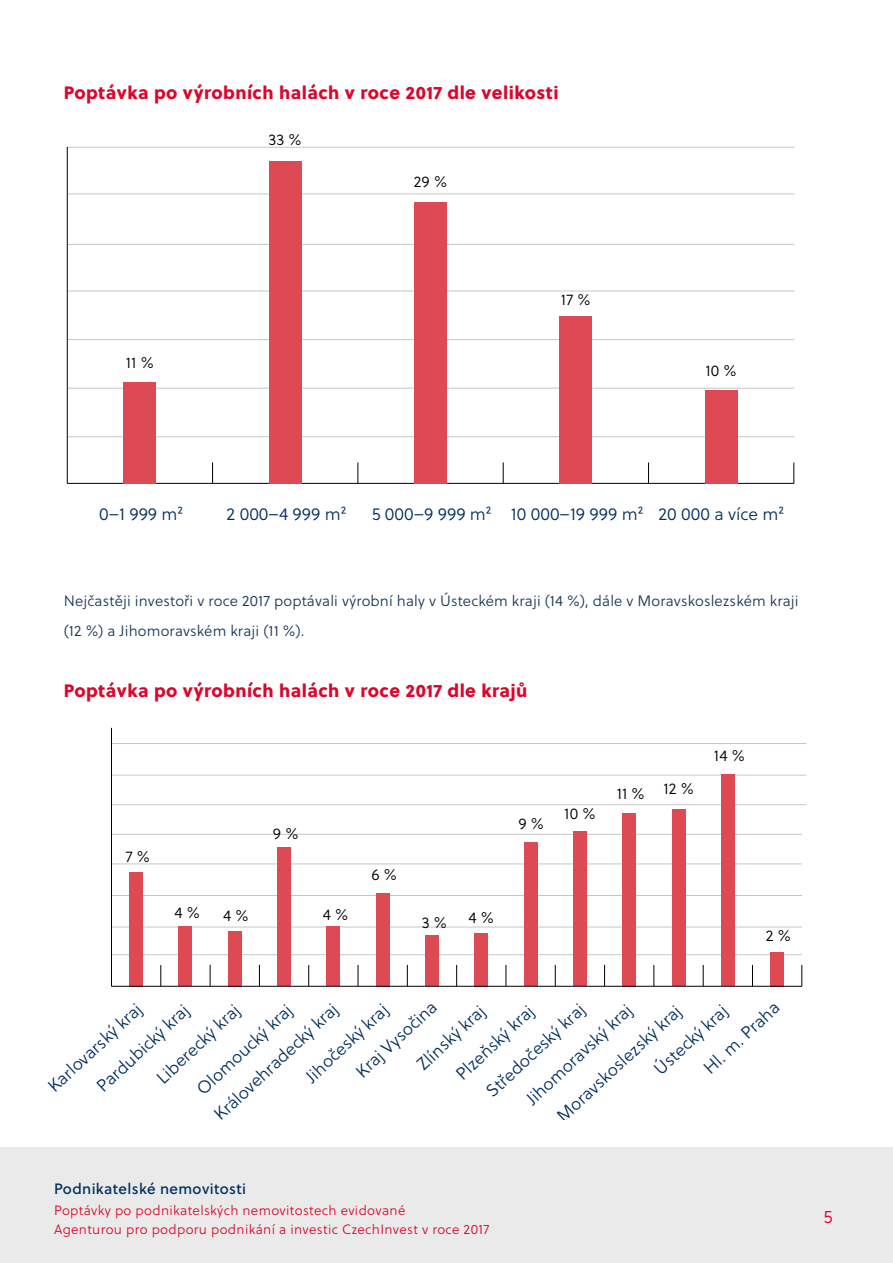
<style>
.page{position:relative;width:893px;height:1263px;background:#fff}
.page>*{position:absolute;margin:0;border:0;box-sizing:border-box;transform-origin:0 0}
.t1{font:18px "Soleil Xb";letter-spacing:.025em;color:#dd052b}
.t2{font:18px "Soleil Lt";color:#dd052b}
.t3{font:17.55px/33.2px "Soleil Lt";color:#002e5f}
.t4{font:17.4px "Soleil Lt";color:#002e5f}
.t5{font:15.6px "Soleil Lt";color:#000}
.t6{font:15.45px "Soleil Lt";letter-spacing:.01em;color:#000}
.t7{font:15px/30px "Soleil Lt";letter-spacing:.01em;color:#183456}
.t8{font:15px "Soleil Bk";letter-spacing:.025em;color:#002e5f}
.t9{font:13.5px/19.5px "Soleil Lt";letter-spacing:.025em;color:#dd052b}
</style>
<div class="page">
<div style="left:0;top:1147px;width:893px;height:116px;background:#e9eae9"></div>
<hr style="left:67px;top:436px;width:727px;height:1px;background:#c6c6c6">
<hr style="left:67px;top:388px;width:727px;height:1px;background:#c6c6c6">
<hr style="left:67px;top:339px;width:727px;height:1px;background:#c6c6c6">
<hr style="left:67px;top:291px;width:727px;height:1px;background:#c6c6c6">
<hr style="left:67px;top:244px;width:727px;height:1px;background:#c6c6c6">
<hr style="left:67px;top:194px;width:727px;height:1px;background:#c6c6c6">
<hr style="left:67px;top:147px;width:727px;height:1px;background:#c6c6c6">
<hr style="left:67px;top:147px;width:1px;height:336px;background:#000">
<svg style="left:212px;top:462px;width:1px;height:21px"></svg>
<svg style="left:358px;top:462px;width:1px;height:21px"></svg>
<svg style="left:503px;top:462px;width:1px;height:21px"></svg>
<svg style="left:648px;top:463px;width:1px;height:20px"></svg>
<svg style="left:794px;top:463px;width:1px;height:21px"></svg>
<hr style="left:67px;top:483px;width:727px;height:1px;background:#000">
<div style="left:123px;top:382px;width:33px;height:101px;background:#dd4a53"></div>
<div style="left:269px;top:161px;width:33px;height:322px;background:#dd4a53"></div>
<div style="left:414px;top:202px;width:33px;height:281px;background:#dd4a53"></div>
<div style="left:559px;top:316px;width:33px;height:167px;background:#dd4a53"></div>
<div style="left:705px;top:390px;width:33px;height:93px;background:#dd4a53"></div>
<hr style="left:111px;top:954px;width:691px;height:1px;background:#c6c6c6">
<hr style="left:111px;top:927px;width:691px;height:1px;background:#c6c6c6">
<hr style="left:111px;top:895px;width:691px;height:1px;background:#c6c6c6">
<hr style="left:111px;top:864px;width:691px;height:1px;background:#c6c6c6">
<hr style="left:111px;top:834px;width:691px;height:1px;background:#c6c6c6">
<hr style="left:111px;top:804px;width:695px;height:1px;background:#c6c6c6">
<hr style="left:111px;top:775px;width:695px;height:1px;background:#c6c6c6">
<hr style="left:111px;top:743px;width:695px;height:1px;background:#c6c6c6">
<hr style="left:111px;top:728px;width:1px;height:258px;background:#000">
<svg style="left:752px;top:965px;width:1px;height:21px"></svg>
<svg style="left:407px;top:965px;width:1px;height:21px"></svg>
<svg style="left:456px;top:965px;width:1px;height:21px"></svg>
<svg style="left:506px;top:965px;width:1px;height:21px"></svg>
<svg style="left:555px;top:965px;width:1px;height:21px"></svg>
<svg style="left:604px;top:965px;width:1px;height:21px"></svg>
<svg style="left:654px;top:965px;width:1px;height:21px"></svg>
<svg style="left:703px;top:965px;width:1px;height:21px"></svg>
<svg style="left:801px;top:965px;width:1px;height:21px"></svg>
<svg style="left:358px;top:965px;width:1px;height:21px"></svg>
<svg style="left:210px;top:965px;width:1px;height:21px"></svg>
<svg style="left:161px;top:965px;width:1px;height:21px"></svg>
<svg style="left:259px;top:965px;width:1px;height:21px"></svg>
<svg style="left:308px;top:965px;width:1px;height:21px"></svg>
<div style="left:129px;top:872px;width:14px;height:114px;background:#dd4a53"></div>
<div style="left:179px;top:927px;width:13px;height:59px;background:#dd4a53"></div>
<div style="left:228px;top:931px;width:14px;height:55px;background:#dd4a53"></div>
<div style="left:277px;top:848px;width:14px;height:138px;background:#dd4a53"></div>
<div style="left:327px;top:926px;width:13px;height:60px;background:#dd4a53"></div>
<div style="left:376px;top:893px;width:13px;height:93px;background:#dd4a53"></div>
<div style="left:425px;top:935px;width:14px;height:51px;background:#dd4a53"></div>
<div style="left:475px;top:933px;width:13px;height:53px;background:#dd4a53"></div>
<div style="left:524px;top:842px;width:13px;height:144px;background:#dd4a53"></div>
<div style="left:573px;top:832px;width:14px;height:154px;background:#dd4a53"></div>
<div style="left:622px;top:813px;width:14px;height:173px;background:#dd4a53"></div>
<div style="left:672px;top:809px;width:13px;height:177px;background:#dd4a53"></div>
<div style="left:721px;top:774px;width:14px;height:212px;background:#dd4a53"></div>
<div style="left:770px;top:952px;width:14px;height:34px;background:#dd4a53"></div>
<hr style="left:111px;top:986px;width:691px;height:1px;background:#000">
<p class="t1" style="left:64px;top:78px;width:496px">Poptávka po výrobních halách v roce 2017 dle velikosti</p>
<p class="t6" style="left:126px;top:352px;width:30px">11 %</p>
<p class="t6" style="left:268px;top:129px;width:35px">33 %</p>
<p class="t6" style="left:414px;top:170px;width:35px">29 %</p>
<p class="t6" style="left:561px;top:289px;width:31px">17 %</p>
<p class="t6" style="left:705px;top:360px;width:33px">10 %</p>
<p class="t4" style="left:99px;top:502px;width:85px">0–1 999 m²</p>
<p class="t4" style="left:227px;top:502px;width:121px">2 000–4 999 m²</p>
<p class="t4" style="left:372px;top:502px;width:121px">5 000–9 999 m²</p>
<p class="t4" style="left:511px;top:502px;width:134px">10 000–19 999 m²</p>
<p class="t4" style="left:658px;top:502px;width:127px">20 000 a více m²</p>
<p class="t7" style="left:64px;top:585px;width:736px">Nejčastěji investoři v roce 2017 poptávali výrobní haly v Ústeckém kraji (14 %), dále v Moravskoslezském kraji (12 %) a Jihomoravském kraji (11 %).</p>
<p class="t1" style="left:64px;top:676px;width:465px">Poptávka po výrobních halách v roce 2017 dle krajů</p>
<p class="t5" style="left:126px;top:845px;width:26px">7 %</p>
<p class="t5" style="left:174px;top:901px;width:27px">4 %</p>
<p class="t5" style="left:223px;top:904px;width:27px">4 %</p>
<p class="t5" style="left:273px;top:823px;width:27px">9 %</p>
<p class="t5" style="left:323px;top:904px;width:27px">4 %</p>
<p class="t5" style="left:371px;top:863px;width:27px">6 %</p>
<p class="t5" style="left:518px;top:813px;width:27px">9 %</p>
<p class="t5" style="left:564px;top:803px;width:33px">10 %</p>
<p class="t5" style="left:422px;top:911px;width:27px">3 %</p>
<p class="t5" style="left:468px;top:906px;width:27px">4 %</p>
<p class="t5" style="left:617px;top:783px;width:30px">11 %</p>
<p class="t5" style="left:663px;top:777px;width:32px">12 %</p>
<p class="t5" style="left:714px;top:745px;width:33px">14 %</p>
<p class="t5" style="left:766px;top:925px;width:27px">2 %</p>
<p class="t3" style="left:65px;top:1052px;width:121px;text-indent:-36px;rotate:-43deg">Karlovarský kraj<br>Pardubický kraj</p>
<p class="t3" style="left:383px;top:1027px;width:87px;line-height:36px;text-indent:-50px;rotate:-43deg">Kraj Vysočina<br>Zlínský kraj</p>
<p class="t3" style="left:273px;top:1041px;width:107px;line-height:34.5px;text-indent:-93px;rotate:-43deg">Královehradecký kraj<br>Jihočeský kraj</p>
<p class="t3" style="left:477px;top:1081px;width:129px;rotate:-43deg">Středočeský kraj</p>
<p class="t3" style="left:672px;top:1034px;width:98px;text-indent:-37px;rotate:-43deg">Ústecký kraj<br>H l.m.Praha</p>
<p class="t3" style="left:163px;top:1052px;width:125px;line-height:35.7px;text-indent:-21px;rotate:-43deg">Liberecký kraj<br>Olomoucký kraj</p>
<p class="t3" style="left:517px;top:1089px;width:139px;rotate:-43deg">Jihomoravský kraj</p>
<p class="t3" style="left:548px;top:1107px;width:164px;rotate:-43deg">M oravskoslezský kraj</p>
<p class="t3" style="left:447px;top:1064px;width:101px;rotate:-43deg">Plzeňský kraj</p>
<p class="t8" style="left:54px;top:1177px;width:193px">Podnikatelské nemovitosti</p>
<p class="t9" style="left:54px;top:1200px;width:437px">Poptávky po podnikatelských nemovitostech evidované<br>Agenturou pro podporu podnikání a investic CzechInvest v roce 2017</p>
<p class="t2" style="left:824px;top:1204px;width:10px">5</p>
</div>
